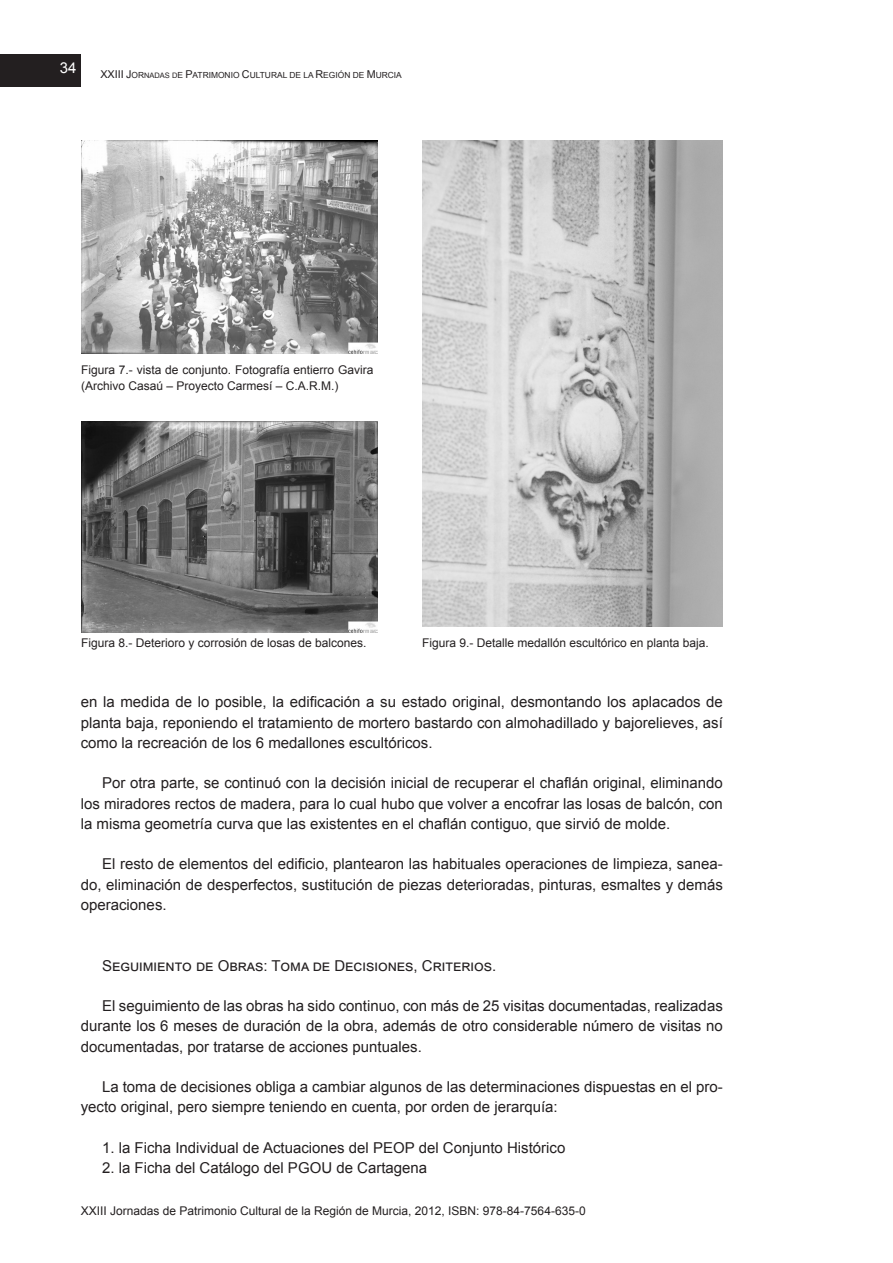
<style>
.page{position:relative;width:893px;height:1263px;background:#fff}
.page>*{position:absolute;margin:0;border:0;box-sizing:border-box;transform-origin:0 0}
.t1{font:15px/20.2px "Arial";color:#231f20;text-align:justify}
.t2{font:15px "Arial";color:#fff}
.t3{font:12px/16.5px "Arial";color:#231f20}
.t4{font:8.4px "Arial";color:#231f20}
.s1{font-size:10.8px}
.s2{font-size:7.5px}
</style>
<div class="page">
<div style="left:0;top:55px;width:80px;height:32px;background:#231f20"></div>
<img style="left:81px;top:140px;width:296px;height:214px">
<img style="left:81px;top:422px;width:296px;height:210px">
<img style="left:422px;top:140px;width:300px;height:486px">
<p class="t2" style="left:60px;top:57px;width:18px">34</p>
<p class="t4" style="left:100px;top:69px;width:303px"><span class="s1">XXIII J</span>OR<span class="s2">NADAS D</span>E <span class="s1">P</span>ATRIMONIO <span class="s1">C</span>ULTURAL DE LA <span class="s1">R</span>EGIÓN DE <span class="s1">M</span>URCIA</p>
<p class="t3" style="left:81px;top:361px;width:294px">Figura 7.- vista de conjunto. Fotografía entierro Gavira (Archivo Casaú – Proyecto Carmesí – C.A.R.M.)</p>
<p class="t3" style="left:81px;top:634px;width:287px">Figura 8.- Deterioro y corrosión de losas de balcones.</p>
<p class="t3" style="left:422px;top:634px;width:288px">Figura 9.- Detalle medallón escultórico en planta baja.</p>
<p class="t1" style="left:81px;top:692px;width:644px">en la medida de lo posible, la edificación a su estado original, desmontando los aplacados de planta baja, reponiendo el tratamiento de mortero bastardo con almohadillado y bajorelieves, así como la recreación de los 6 medallones escultóricos.</p>
<p class="t1" style="left:81px;top:773px;width:644px;text-indent:21px">Por otra parte, se continuó con la decisión inicial de recuperar el chaflán original, eliminando los miradores rectos de madera, para lo cual hubo que volver a encofrar las losas de balcón, con la misma geometría curva que las existentes en el chaflán contiguo, que sirvió de molde.</p>
<p class="t1" style="left:81px;top:854px;width:644px;text-indent:21px">El resto de elementos del edificio, plantearon las habituales operaciones de limpieza, sanea&shy;do, eliminación de desperfectos, sustitución de piezas deterioradas, pinturas, esmaltes y demás operaciones.</p>
<p class="t1" style="left:102px;top:955px;width:396px">Seguimiento de Obras: Toma de Decisiones, Criterios.</p>
<p class="t1" style="left:81px;top:996px;width:643px;text-indent:21px">El seguimiento de las obras ha sido continuo, con más de 25 visitas documentadas, realizadas durante los 6 meses de duración de la obra, además de otro considerable número de visitas no documentadas, por tratarse de acciones puntuales.</p>
<p class="t1" style="left:81px;top:1077px;width:644px;text-indent:21px">La toma de decisiones obliga a cambiar algunos de las determinaciones dispuestas en el pro&shy;yecto original, pero siempre teniendo en cuenta, por orden de jerarquía:</p>
<p class="t1" style="left:102px;top:1137px;width:465px">1. la Ficha Individual de Actuaciones del PEOP del Conjunto Histórico</p>
<p class="t1" style="left:102px;top:1158px;width:327px">2. la Ficha del Catálogo del PGOU de Cartagena</p>
<p class="t3" style="left:81px;top:1202px;width:506px">XXIII Jornadas de Patrimonio Cultural de la Región de Murcia, 2012, ISBN: 978-84-7564-635-0</p>
</div>
